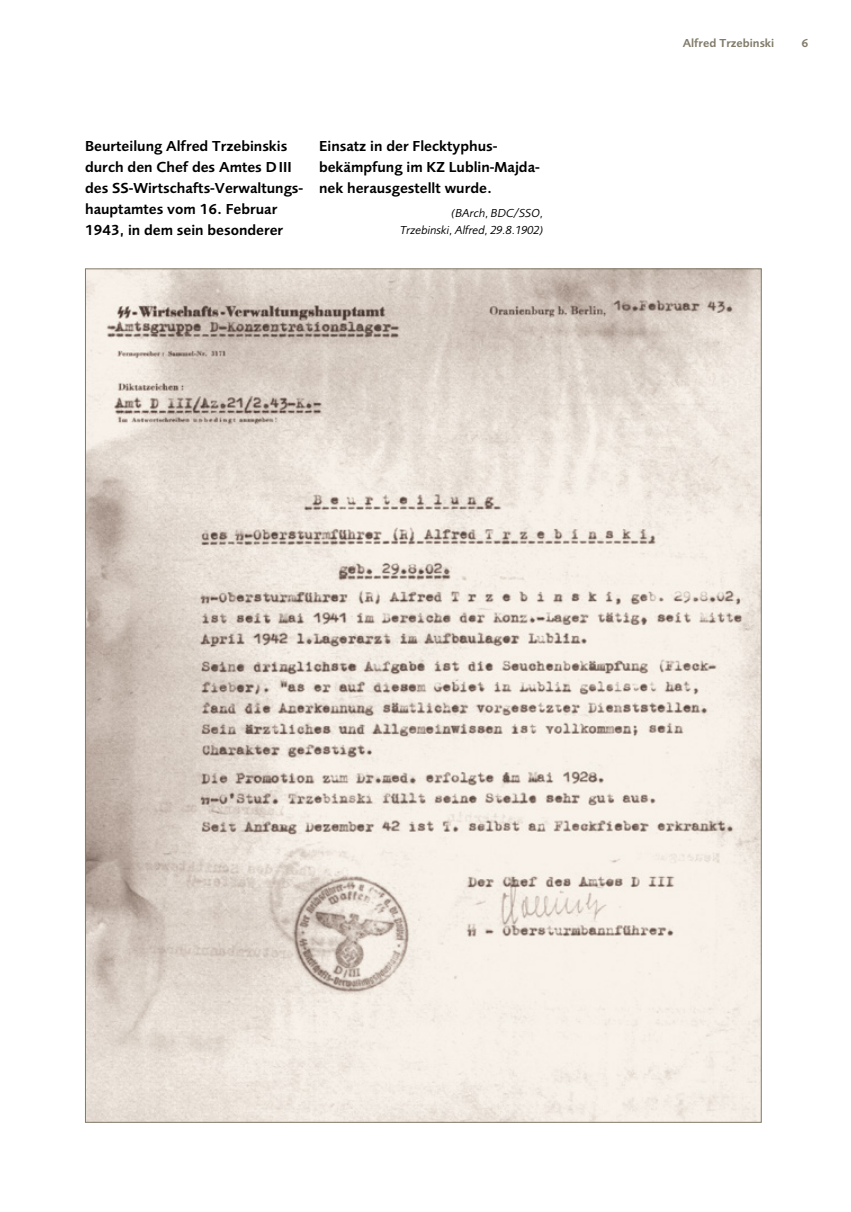
<style>
.page{position:relative;width:851px;height:1212px;background:#fff}
.page>*{position:absolute;margin:0;border:0;box-sizing:border-box;transform-origin:0 0}
.t1{font:15px/21px "Foundry Sans Demi CE";color:#000}
.t2{font:12px/16.8px "Foundry Sans Book Italic CE";color:#000;text-align:right}
.t3{font:12px "Foundry Sans Demi CE";color:#817b6a}
</style>
<div class="page">
<img style="left:87px;top:270px;width:672px;height:851px">
<p class="t1" style="left:85px;top:135px;width:220px">Beurteilung Alfred Trzebinskis durch den Chef des Amtes D III des SS-Wirtschafts-Verwaltungs&shy;hauptamtes vom 16. Februar<br>1943, in dem sein besonderer</p>
<p class="t1" style="left:319px;top:135px;width:222px">Einsatz in der Flecktyphus&shy;bekämpfung im KZ Lublin-Majda&shy;nek herausgestellt wurde.</p>
<p class="t2" style="left:400px;top:205px;width:144px">(BArch, BDC/SSO,<br>Trzebinski, Alfred, 29.8.1902)</p>
<p class="t3" style="left:682px;top:36px;width:93px">Alfred Trzebinski</p>
<p class="t3" style="left:801px;top:36px;width:8px">6</p>
</div>
